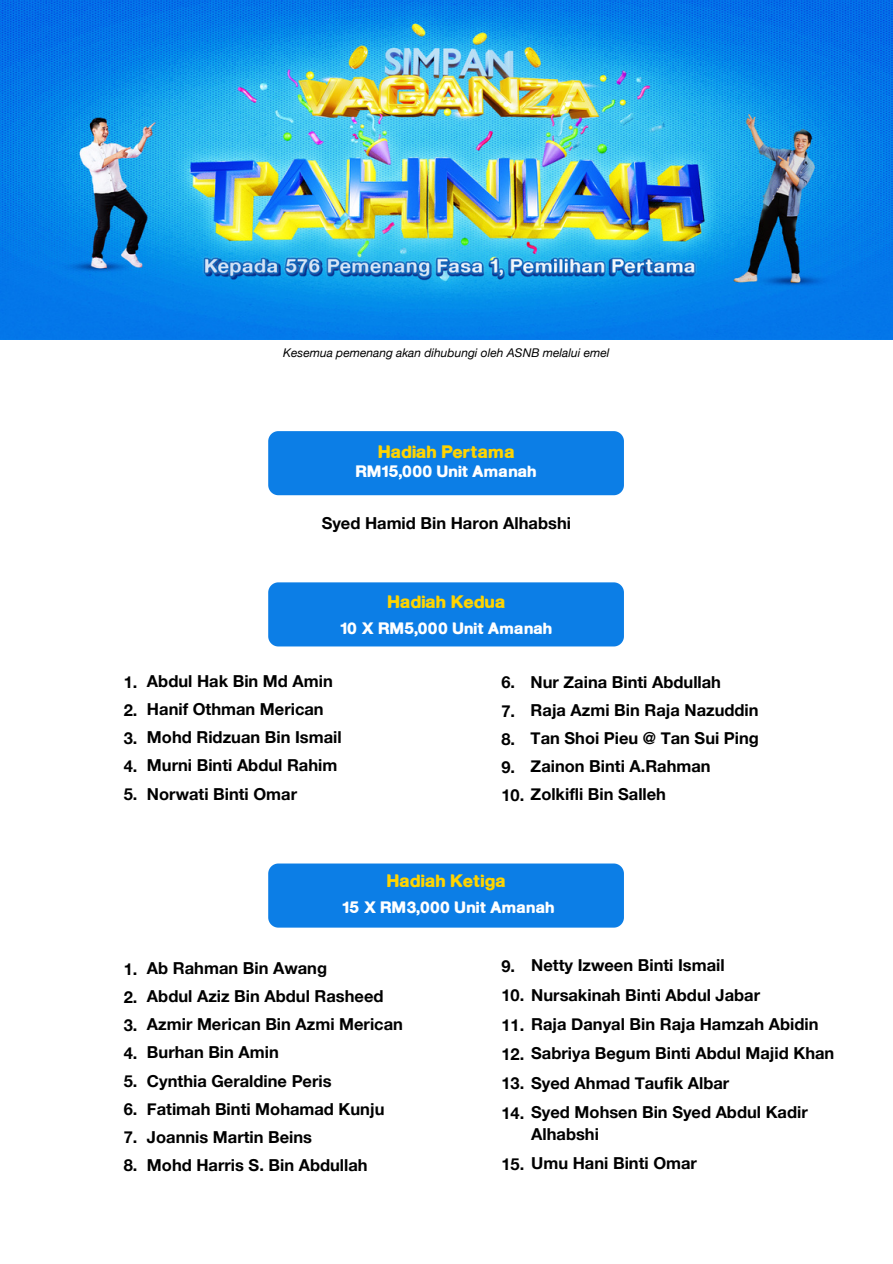
<style>
.page{position:relative;width:893px;height:1264px;background:#fff}
.page>*{position:absolute;margin:0;border:0;box-sizing:border-box;transform-origin:0 0}
.t1{font:700 18px "PNB";color:#ffd400}
.t2{font:700 16.5px "Helvetica Neue";color:#000}
.t3{font:700 16.5px "PNB";color:#fff}
.t4{font:italic 12px "Helvetica Neue";color:#000}
</style>
<div class="page">
<div style="left:268px;top:431px;width:356px;height:64px;background:#0c7ee6"></div>
<div style="left:268px;top:863px;width:356px;height:64px;background:#0c7ee6"></div>
<div style="left:268px;top:582px;width:356px;height:64px;background:#0c7ee6"></div>
<img style="left:0;top:0;width:892px;height:339px">
<p class="t4" style="left:283px;top:345px;width:328px">Kesemua pemenang akan dihubungi oleh ASNB melalui emel</p>
<p class="t1" style="left:378px;top:445px;width:138px">Hadiah Pertama</p>
<p class="t3" style="left:356px;top:464px;width:183px">RM15,000 Unit Amanah</p>
<p class="t2" style="left:321px;top:513px;width:251px">Syed Hamid Bin Haron Alhabshi</p>
<p class="t1" style="left:387px;top:594px;width:119px">Hadiah Kedua</p>
<p class="t3" style="left:340px;top:621px;width:214px">10 X RM5,000 Unit Amanah</p>
<p class="t2" style="left:124px;top:671px;width:15px">1.</p>
<p class="t2" style="left:147px;top:670px;width:187px">Abdul Hak Bin Md Amin</p>
<p class="t2" style="left:124px;top:699px;width:15px">2.</p>
<p class="t2" style="left:147px;top:699px;width:178px">Hanif Othman Merican</p>
<p class="t2" style="left:124px;top:727px;width:15px">3.</p>
<p class="t2" style="left:147px;top:727px;width:196px">Mohd Ridzuan Bin Ismail</p>
<p class="t2" style="left:124px;top:755px;width:15px">4.</p>
<p class="t2" style="left:147px;top:755px;width:192px">Murni Binti Abdul Rahim</p>
<p class="t2" style="left:124px;top:783px;width:15px">5.</p>
<p class="t2" style="left:147px;top:783px;width:152px">Norwati Binti Omar</p>
<p class="t2" style="left:501px;top:672px;width:15px">6.</p>
<p class="t2" style="left:530px;top:671px;width:192px">Nur Zaina Binti Abdullah</p>
<p class="t2" style="left:501px;top:700px;width:15px">7.</p>
<p class="t2" style="left:530px;top:699px;width:229px">Raja Azmi Bin Raja Nazuddin</p>
<p class="t2" style="left:501px;top:728px;width:15px">8.</p>
<p class="t2" style="left:530px;top:728px;width:230px">Tan Shoi Pieu @ Tan Sui Ping</p>
<p class="t2" style="left:501px;top:756px;width:15px">9.</p>
<p class="t2" style="left:530px;top:756px;width:181px">Zainon Binti A.Rahman</p>
<p class="t2" style="left:501px;top:784px;width:166px">10. Zolkifli Bin Salleh</p>
<p class="t1" style="left:387px;top:873px;width:120px">Hadiah Ketiga</p>
<p class="t3" style="left:342px;top:900px;width:214px">15 X RM3,000 Unit Amanah</p>
<p class="t2" style="left:124px;top:958px;width:15px">1.</p>
<p class="t2" style="left:147px;top:957px;width:181px">Ab Rahman Bin Awang</p>
<p class="t2" style="left:124px;top:986px;width:15px">2.</p>
<p class="t2" style="left:147px;top:985px;width:238px">Abdul Aziz Bin Abdul Rasheed</p>
<p class="t2" style="left:124px;top:1014px;width:15px">3.</p>
<p class="t2" style="left:147px;top:1013px;width:257px">Azmir Merican Bin Azmi Merican</p>
<p class="t2" style="left:124px;top:1042px;width:15px">4.</p>
<p class="t2" style="left:147px;top:1042px;width:133px">Burhan Bin Amin</p>
<p class="t2" style="left:124px;top:1070px;width:15px">5.</p>
<p class="t2" style="left:147px;top:1070px;width:186px">Cynthia Geraldine Peris</p>
<p class="t2" style="left:124px;top:1098px;width:15px">6.</p>
<p class="t2" style="left:147px;top:1098px;width:239px">Fatimah Binti Mohamad Kunju</p>
<p class="t2" style="left:124px;top:1127px;width:15px">7.</p>
<p class="t2" style="left:147px;top:1127px;width:167px">Joannis Martin Beins</p>
<p class="t2" style="left:124px;top:1155px;width:15px">8.</p>
<p class="t2" style="left:147px;top:1155px;width:222px">Mohd Harris S. Bin Abdullah</p>
<p class="t2" style="left:501px;top:955px;width:15px">9.</p>
<p class="t2" style="left:531px;top:955px;width:195px">Netty Izween Binti Ismail</p>
<p class="t2" style="left:501px;top:984px;width:260px">10. Nursakinah Binti Abdul Jabar</p>
<p class="t2" style="left:501px;top:1013px;width:318px">11. Raja Danyal Bin Raja Hamzah Abidin</p>
<p class="t2" style="left:501px;top:1043px;width:334px">12. Sabriya Begum Binti Abdul Majid Khan</p>
<p class="t2" style="left:501px;top:1072px;width:229px">13. Syed Ahmad Taufik Albar</p>
<p class="t2" style="left:501px;top:1101px;width:308px">14. Syed Mohsen Bin Syed Abdul Kadir</p>
<p class="t2" style="left:531px;top:1124px;width:69px">Alhabshi</p>
<p class="t2" style="left:501px;top:1153px;width:197px">15. Umu Hani Binti Omar</p>
</div>
